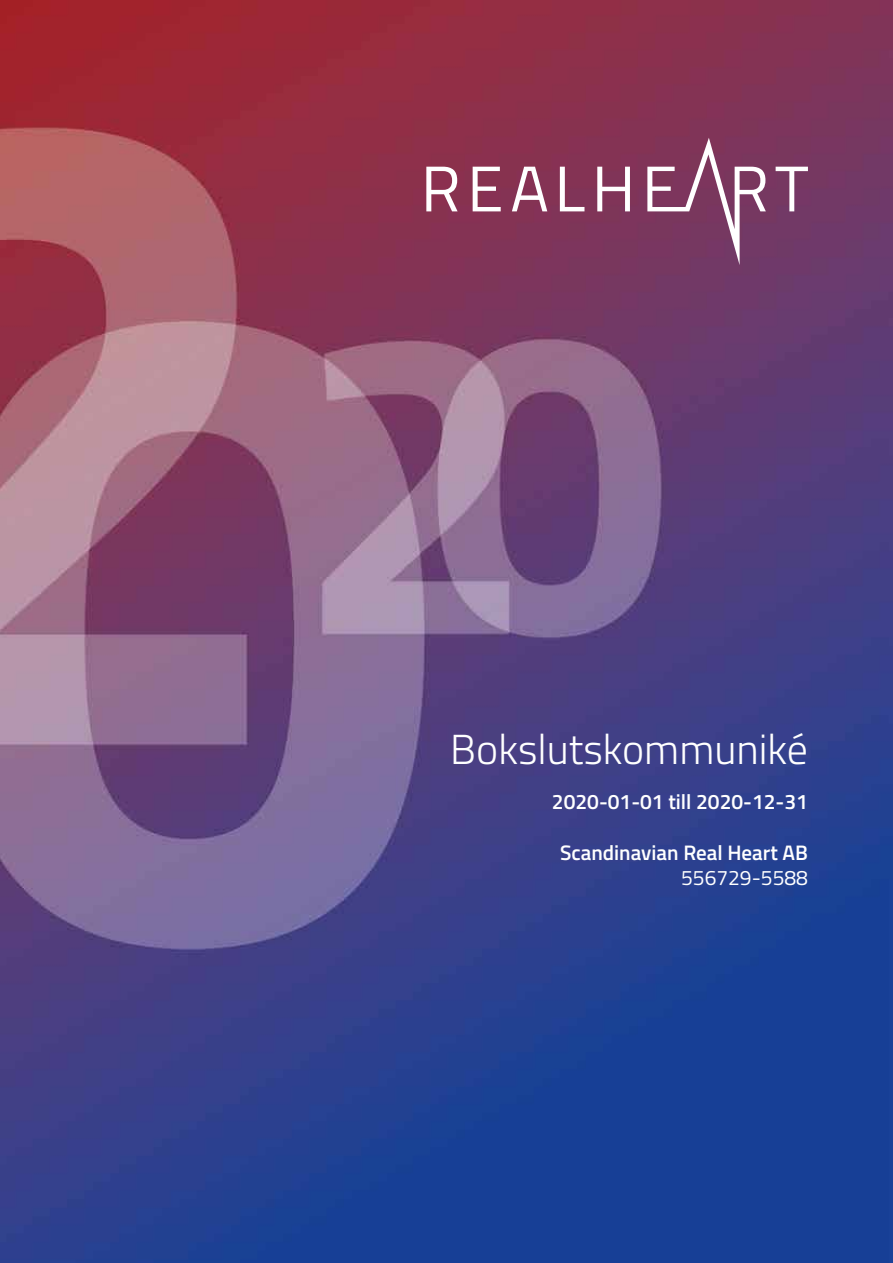
<style>
.page{position:relative;width:893px;height:1263px;background:#fff}
.page>*{position:absolute;margin:0;border:0;box-sizing:border-box;transform-origin:0 0}
.t1{font:300 42px "Titillium Web";color:#fff}
.t2{font:600 21px "Titillium Web";color:#fff}
.t3{font:21px "Titillium Web";color:#fff}
</style>
<div class="page">
<img style="left:0;top:0;width:893px;height:1263px">
<svg style="left:512px;top:167px;width:35px;height:44px"></svg>
<svg style="left:426px;top:167px;width:32px;height:44px"></svg>
<svg style="left:473px;top:167px;width:28px;height:44px"></svg>
<svg style="left:560px;top:167px;width:24px;height:44px"></svg>
<svg style="left:597px;top:167px;width:33px;height:44px"></svg>
<svg style="left:776px;top:167px;width:32px;height:44px"></svg>
<svg style="left:647px;top:138px;width:119px;height:127px;background:#8c5375"></svg>
<h1 class="t1" style="left:450px;top:719px;width:359px">Bokslutskommuniké</h1>
<p class="t2" style="left:552px;top:786px;width:257px">2020-01-01 till 2020-12-31</p>
<p class="t2" style="left:560px;top:836px;width:249px">Scandinavian Real Heart AB</p>
<p class="t3" style="left:681px;top:862px;width:128px">556729-5588</p>
</div>
